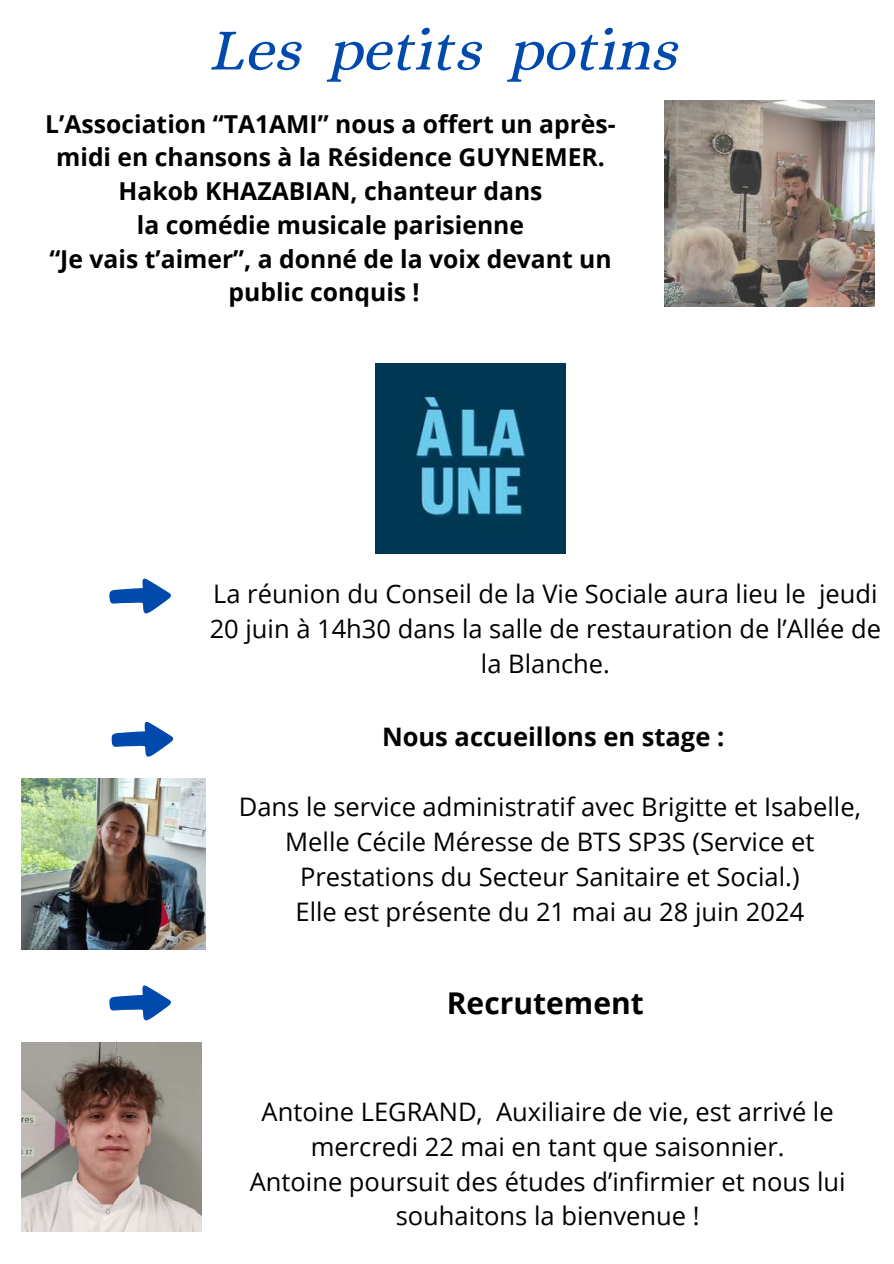
<style>
.page{position:relative;width:894px;height:1264px;background:#fff}
.page>*{position:absolute;margin:0;border:0;box-sizing:border-box;transform-origin:0 0}
.t1{font:59.55px "CA Generated";color:#004aad}
.t2{font:700 30px "Open Sans";color:#000}
.t3{font:25.5px/34.8px "Open Sans";color:#000;text-align:center}
.t4{font:700 25.5px "Open Sans";color:#000}
.t5{font:700 24.75px/33.8px "Open Sans";color:#000;text-align:center}
</style>
<div class="page">
<img style="left:375px;top:363px;width:190px;height:190px">
<svg style="left:109px;top:578px;width:62px;height:35px"></svg>
<svg style="left:112px;top:721px;width:61px;height:35px"></svg>
<svg style="left:109px;top:985px;width:62px;height:35px"></svg>
<img style="left:22px;top:778px;width:183px;height:171px">
<img style="left:22px;top:1042px;width:179px;height:189px">
<img style="left:664px;top:101px;width:210px;height:205px">
<h1 class="t1" style="left:213px;top:15px;width:468px">Les petits potins</h1>
<p class="t5" style="left:45px;top:106px;width:572px">L’Association “TA1AMI” nous a offert un après&shy;midi en chansons à la Résidence GUYNEMER.<br>Hakob KHAZABIAN, chanteur dans<br>la comédie musicale parisienne<br>“Je vais t’aimer”, a donné de la voix devant un public conquis !</p>
<p class="t3" style="left:210px;top:575px;width:672px">La réunion du Conseil de la Vie Sociale aura lieu le jeudi<br>20 juin à 14h30 dans la salle de restauration de l’Allée de la Blanche.</p>
<p class="t4" style="left:382px;top:719px;width:344px">Nous accueillons en stage :</p>
<p class="t3" style="left:239px;top:788px;width:623px">Dans le service administratif avec Brigitte et Isabelle, Melle Cécile Méresse de BTS SP3S (Service et Prestations du Secteur Sanitaire et Social.)<br>Elle est présente du 21 mai au 28 juin 2024</p>
<p class="t2" style="left:446px;top:981px;width:198px">Recrutement</p>
<p class="t3" style="left:250px;top:1093px;width:597px">Antoine LEGRAND, Auxiliaire de vie, est arrivé le mercredi 22 mai en tant que saisonnier.<br>Antoine poursuit des études d’infirmier et nous lui souhaitons la bienvenue !</p>
</div>
